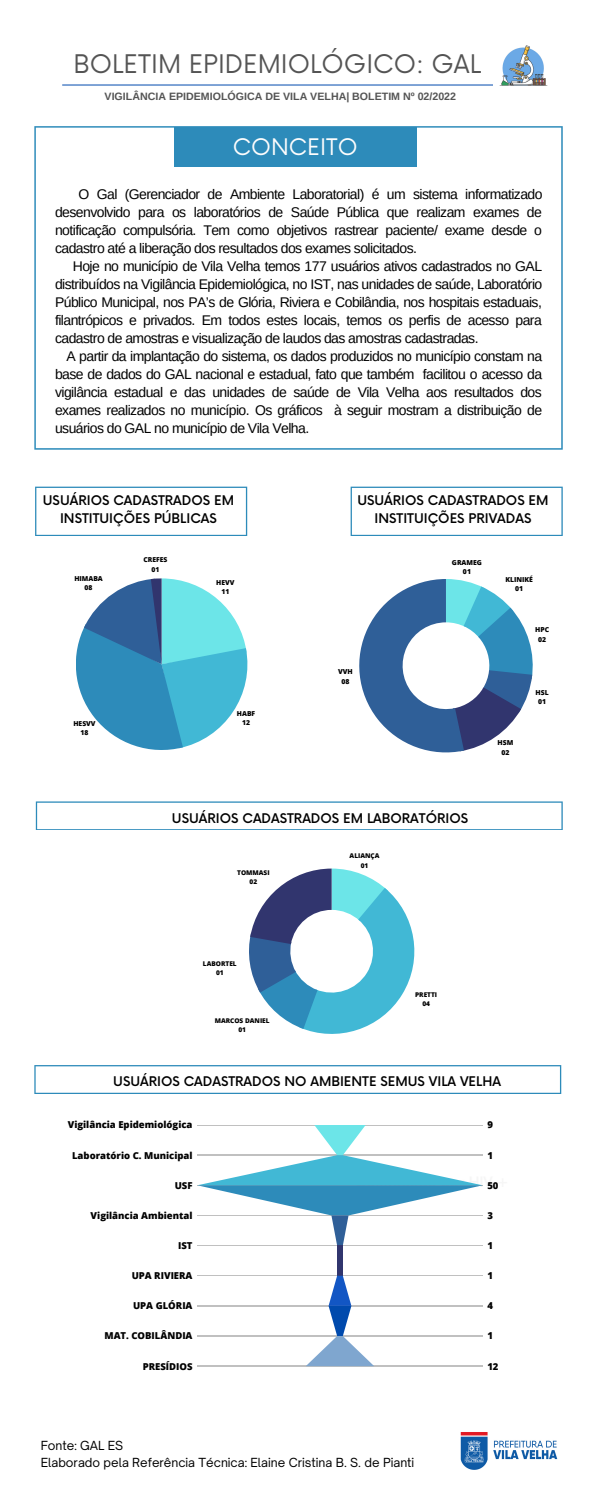
<style>
.page{position:relative;width:600px;height:1500px;background:#fff}
.page>*{position:absolute;margin:0;border:0;box-sizing:border-box;transform-origin:0 0}
.t1{font:25px "Now";color:#545454}
.t2{font:22.3px "Now";color:#fdfdfd}
.t3{font:14px/18px "Arimo";letter-spacing:-.04em;color:#000;text-align:justify}
.t4{font:500 13px/18px "Now";color:#000;text-align:center}
.t5{font:12px "Open Sauce One";color:#000}
.t6{font:700 10.6px "Arimo";color:#545454}
.t7{font:800 9.5px "Open Sans";color:#000}
.t8{font:800 6.9px "Open Sans";color:#000}
.t9{font:800 6.8px "Open Sans";color:#000}
.t10{font:800 6.5px "Open Sans";color:#000}
</style>
<div class="page">
<hr style="left:62px;top:85px;width:440px;height:1px;background:#004aad">
<img style="left:460px;top:1432px;width:98px;height:37px">
<img style="left:494px;top:45px;width:54px;height:41px">
<svg style="left:35px;top:487px;width:212px;height:49px"></svg>
<svg style="left:76px;top:578px;width:171px;height:172px"></svg>
<svg style="left:359px;top:579px;width:174px;height:173px"></svg>
<svg style="left:249px;top:869px;width:165px;height:165px"></svg>
<hr style="left:197px;top:1276px;width:286px;height:1px;background:#000">
<hr style="left:197px;top:1306px;width:286px;height:1px;background:#000">
<hr style="left:197px;top:1336px;width:286px;height:1px;background:#000">
<hr style="left:197px;top:1366px;width:286px;height:1px;background:#000">
<svg style="left:197px;top:1125px;width:286px;height:121px"></svg>
<div style="left:337px;top:1246px;width:6px;height:30px;background:#31356e"></div>
<svg style="left:306px;top:1276px;width:68px;height:90px"></svg>
<svg style="left:34px;top:126px;width:529px;height:324px"></svg>
<div style="left:174px;top:127px;width:243px;height:40px;background:#2d8bba"></div>
<svg style="left:36px;top:801px;width:527px;height:29px"></svg>
<svg style="left:351px;top:487px;width:212px;height:49px"></svg>
<svg style="left:34px;top:1065px;width:527px;height:29px"></svg>
<p class="t1" style="left:73px;top:50px;width:409px">BOLETIM EPIDEMIOLÓGICO: GAL</p>
<p class="t6" style="left:105px;top:90px;width:353px">VIGILÂNCIA EPIDEMIOLÓGICA DE VILA VELHA| BOLETIM Nº 02/2022</p>
<p class="t2" style="left:233px;top:134px;width:126px">CONCEITO</p>
<p class="t3" style="left:55px;top:185px;width:489px;text-indent:23px">O Gal (Gerenciador de Ambiente Laboratorial) é um sistema informatizado desenvolvido para os laboratórios de Saúde Pública que realizam exames de notificação compulsória. Tem como objetivos rastrear paciente/ exame desde o cadastro até a liberação dos resultados dos exames solicitados.</p>
<p class="t3" style="left:55px;top:257px;width:489px;text-indent:18px">Hoje no município de Vila Velha temos 177 usuários ativos cadastrados no GAL distribuídos na Vigilância Epidemiológica, no IST, nas unidades de saúde, Laboratório Público Municipal, nos PA’s de Glória, Riviera e Cobilândia, nos hospitais estaduais, filantrópicos e privados. Em todos estes locais, temos os perfis de acesso para cadastro de amostras e visualização de laudos das amostras cadastradas.</p>
<p class="t3" style="left:55px;top:347px;width:489px;text-indent:11px">A partir da implantação do sistema, os dados produzidos no município constam na base de dados do GAL nacional e estadual, fato que também facilitou o acesso da vigilância estadual e das unidades de saúde de Vila Velha aos resultados dos exames realizados no município. Os gráficos à seguir mostram a distribuição de usuários do GAL no município de Vila Velha.</p>
<p class="t4" style="left:43px;top:492px;width:193px">USUÁRIOS CADASTRADOS EM<br>INSTITUIÇÕES PÚBLICAS</p>
<p class="t9" style="left:74px;top:574px;width:30px">HIMABA</p>
<p class="t9" style="left:85px;top:583px;width:9px">08</p>
<p class="t9" style="left:143px;top:555px;width:25px">CREFES</p>
<p class="t9" style="left:151px;top:564px;width:9px">01</p>
<p class="t9" style="left:73px;top:718px;width:24px">HESVV</p>
<p class="t9" style="left:81px;top:728px;width:9px">18</p>
<p class="t9" style="left:216px;top:578px;width:20px">HEVV</p>
<p class="t9" style="left:221px;top:587px;width:9px">11</p>
<p class="t9" style="left:237px;top:708px;width:20px">HABF</p>
<p class="t9" style="left:242px;top:718px;width:9px">12</p>
<p class="t4" style="left:357px;top:492px;width:193px">USUÁRIOS CADASTRADOS EM<br>INSTITUIÇÕES PRIVADAS</p>
<p class="t8" style="left:338px;top:667px;width:16px">VVH</p>
<p class="t8" style="left:341px;top:676px;width:10px">08</p>
<p class="t8" style="left:452px;top:557px;width:32px">GRAMEG</p>
<p class="t8" style="left:463px;top:567px;width:10px">01</p>
<p class="t8" style="left:505px;top:574px;width:29px">KLINIKÉ</p>
<p class="t8" style="left:515px;top:584px;width:10px">01</p>
<p class="t8" style="left:535px;top:625px;width:16px">HPC</p>
<p class="t8" style="left:538px;top:634px;width:10px">02</p>
<p class="t8" style="left:498px;top:738px;width:17px">HSM</p>
<p class="t8" style="left:501px;top:747px;width:10px">02</p>
<p class="t8" style="left:536px;top:687px;width:15px">HSL</p>
<p class="t8" style="left:538px;top:697px;width:10px">01</p>
<p class="t4" style="left:172px;top:810px;width:298px">USUÁRIOS CADASTRADOS EM LABORATÓRIOS</p>
<p class="t10" style="left:237px;top:868px;width:34px">TOMMASI</p>
<p class="t10" style="left:250px;top:877px;width:9px">02</p>
<p class="t10" style="left:203px;top:959px;width:35px">LABORTEL</p>
<p class="t10" style="left:216px;top:968px;width:9px">01</p>
<p class="t10" style="left:215px;top:1016px;width:57px">MARCOS DANIEL</p>
<p class="t10" style="left:238px;top:1025px;width:9px">01</p>
<p class="t10" style="left:350px;top:852px;width:31px">ALIANÇA</p>
<p class="t10" style="left:361px;top:861px;width:9px">01</p>
<p class="t10" style="left:415px;top:990px;width:24px">PRETTI</p>
<p class="t10" style="left:422px;top:999px;width:9px">04</p>
<p class="t4" style="left:113px;top:1073px;width:389px">USUÁRIOS CADASTRADOS NO AMBIENTE SEMUS VILA VELHA</p>
<p class="t7" style="left:68px;top:1118px;width:126px">Vigilância Epidemiológica</p>
<p class="t7" style="left:72px;top:1148px;width:122px">Laboratório C. Municipal</p>
<p class="t7" style="left:175px;top:1179px;width:19px">USF</p>
<p class="t7" style="left:91px;top:1209px;width:103px">Vigilância Ambiental</p>
<p class="t7" style="left:178px;top:1239px;width:16px">IST</p>
<p class="t7" style="left:132px;top:1269px;width:62px">UPA RIVIERA</p>
<p class="t7" style="left:133px;top:1299px;width:61px">UPA GLÓRIA</p>
<p class="t7" style="left:104px;top:1329px;width:90px">MAT. COBILÂNDIA</p>
<p class="t7" style="left:143px;top:1359px;width:51px">PRESÍDIOS</p>
<p class="t5" style="left:41px;top:1438px;width:84px">Fonte: GAL ES</p>
<p class="t5" style="left:41px;top:1455px;width:375px">Elaborado pela Referência Técnica: Elaine Cristina B. S. de Pianti</p>
<p class="t7" style="left:487px;top:1118px;width:7px">9</p>
<p class="t7" style="left:487px;top:1148px;width:7px">1</p>
<p class="t7" style="left:487px;top:1179px;width:13px">50</p>
<p class="t7" style="left:487px;top:1209px;width:7px">3</p>
<p class="t7" style="left:487px;top:1239px;width:7px">1</p>
<p class="t7" style="left:487px;top:1269px;width:7px">1</p>
<p class="t7" style="left:487px;top:1299px;width:7px">4</p>
<p class="t7" style="left:487px;top:1329px;width:7px">1</p>
<p class="t7" style="left:487px;top:1359px;width:13px">12</p>
</div>
